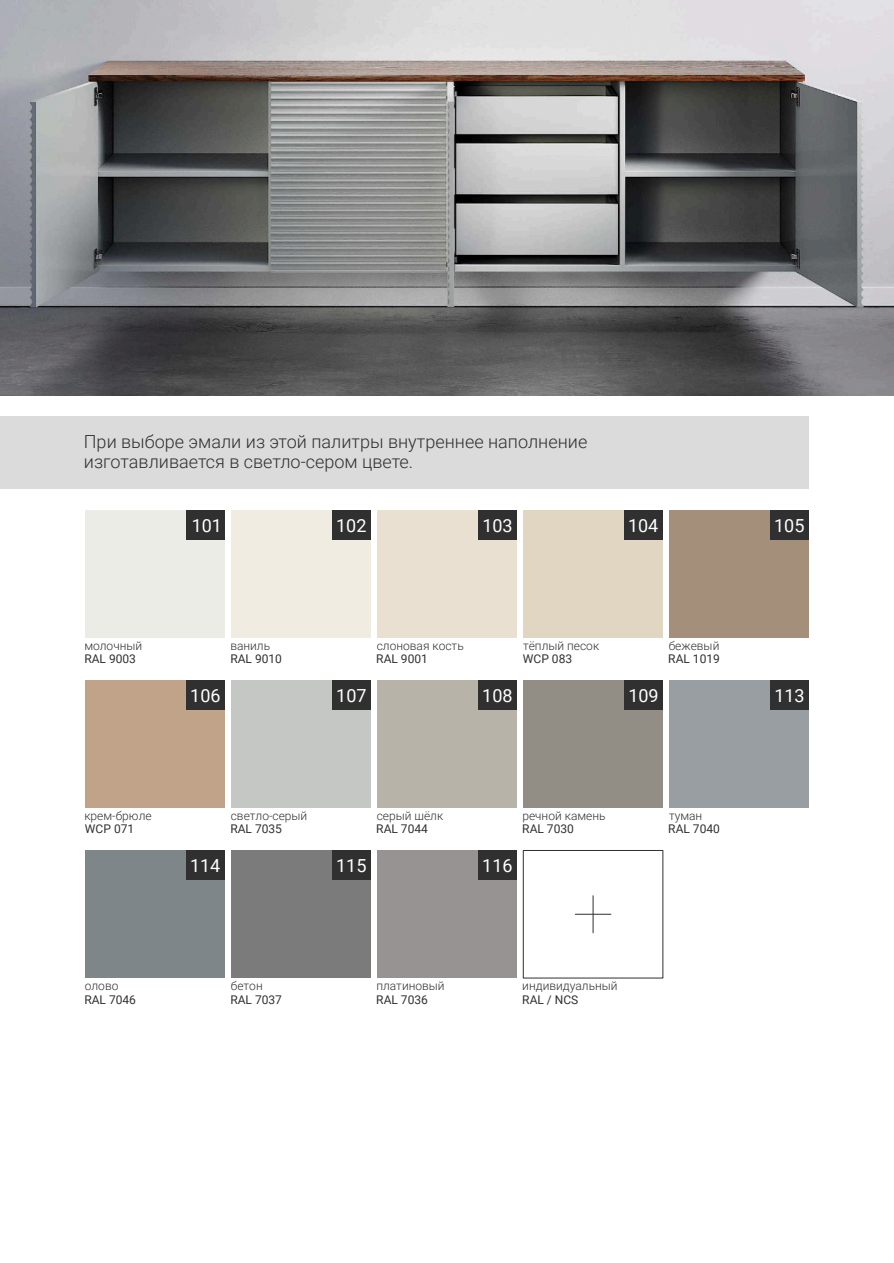
<style>
.page{position:relative;width:894px;height:1263px;background:#fff}
.page>*{position:absolute;margin:0;border:0;box-sizing:border-box;transform-origin:0 0}
.t1{font:300 18px/19.5px "Roboto";color:#303030}
.t2{font:18px "Roboto";color:#fff}
.t3{font:300 12px "Roboto";color:#303030}
.t4{font:12px "Roboto";color:#303030}
</style>
<div class="page">
<div style="left:85px;top:510px;width:140px;height:128px;background:#ecece7"></div>
<div style="left:85px;top:680px;width:140px;height:128px;background:#c0a389"></div>
<div style="left:377px;top:850px;width:139px;height:128px;background:#979392"></div>
<div style="left:231px;top:510px;width:140px;height:128px;background:#f1ece1"></div>
<div style="left:231px;top:680px;width:140px;height:128px;background:#c5c7c4"></div>
<div style="left:377px;top:510px;width:139px;height:128px;background:#e9e0d2"></div>
<div style="left:377px;top:680px;width:139px;height:128px;background:#b7b3a8"></div>
<div style="left:669px;top:680px;width:139px;height:128px;background:#989ea1"></div>
<div style="left:523px;top:510px;width:139px;height:128px;background:#e0d6c2"></div>
<div style="left:523px;top:680px;width:139px;height:128px;background:#928e85"></div>
<div style="left:85px;top:850px;width:140px;height:128px;background:#7f868a"></div>
<div style="left:669px;top:510px;width:139px;height:128px;background:#a48f7a"></div>
<div style="left:231px;top:850px;width:140px;height:128px;background:#7a7b7a"></div>
<div style="left:186px;top:510px;width:39px;height:30px;background:#303030"></div>
<div style="left:186px;top:680px;width:39px;height:30px;background:#303030"></div>
<div style="left:478px;top:850px;width:38px;height:30px;background:#303030"></div>
<div style="left:332px;top:510px;width:39px;height:30px;background:#303030"></div>
<div style="left:332px;top:680px;width:39px;height:30px;background:#303030"></div>
<div style="left:478px;top:510px;width:38px;height:30px;background:#303030"></div>
<div style="left:478px;top:680px;width:38px;height:30px;background:#303030"></div>
<div style="left:770px;top:680px;width:38px;height:30px;background:#303030"></div>
<div style="left:624px;top:510px;width:38px;height:30px;background:#303030"></div>
<div style="left:624px;top:680px;width:38px;height:30px;background:#303030"></div>
<div style="left:186px;top:850px;width:39px;height:30px;background:#303030"></div>
<div style="left:770px;top:510px;width:38px;height:30px;background:#303030"></div>
<div style="left:332px;top:850px;width:39px;height:30px;background:#303030"></div>
<div style="left:523px;top:850px;width:139px;height:128px;border:1px solid #303030"></div>
<hr style="left:592px;top:896px;width:1px;height:37px;background:#303030">
<hr style="left:575px;top:914px;width:35px;height:1px;background:#303030">
<div style="left:0;top:417px;width:808px;height:72px;background:#dbdbdb"></div>
<img style="left:0;top:0;width:893px;height:395px">
<h1 class="t1" style="left:84px;top:434px;width:504px">При выборе эмали из этой палитры внутреннее наполнение изготавливается в светло-сером цвете.</h1>
<h1 class="t2" style="left:192px;top:518px;width:32px">101</h1>
<h1 class="t2" style="left:336px;top:518px;width:32px">102</h1>
<h1 class="t2" style="left:482px;top:518px;width:32px">103</h1>
<h1 class="t2" style="left:627px;top:518px;width:32px">104</h1>
<h1 class="t2" style="left:773px;top:518px;width:32px">105</h1>
<p class="t3" style="left:84px;top:641px;width:59px">молочный</p>
<p class="t3" style="left:230px;top:641px;width:41px">ваниль</p>
<p class="t3" style="left:376px;top:641px;width:88px">слоновая кость</p>
<p class="t3" style="left:523px;top:641px;width:78px">тёплый песок</p>
<p class="t3" style="left:668px;top:641px;width:52px">бежевый</p>
<p class="t4" style="left:84px;top:654px;width:53px">RAL 9003</p>
<p class="t4" style="left:230px;top:654px;width:53px">RAL 9010</p>
<p class="t4" style="left:376px;top:654px;width:53px">RAL 9001</p>
<p class="t4" style="left:522px;top:654px;width:51px">WCP 083</p>
<p class="t4" style="left:668px;top:654px;width:53px">RAL 1019</p>
<h1 class="t2" style="left:190px;top:688px;width:32px">106</h1>
<h1 class="t2" style="left:336px;top:688px;width:32px">107</h1>
<h1 class="t2" style="left:482px;top:688px;width:32px">108</h1>
<h1 class="t2" style="left:774px;top:688px;width:32px">113</h1>
<h1 class="t2" style="left:628px;top:688px;width:32px">109</h1>
<p class="t3" style="left:84px;top:811px;width:69px">крем-брюле</p>
<p class="t4" style="left:85px;top:824px;width:51px">WCP 071</p>
<h1 class="t2" style="left:190px;top:858px;width:32px">114</h1>
<p class="t3" style="left:231px;top:811px;width:78px">светло-серый</p>
<p class="t4" style="left:230px;top:824px;width:53px">RAL 7035</p>
<h1 class="t2" style="left:336px;top:858px;width:32px">115</h1>
<p class="t3" style="left:376px;top:811px;width:68px">серый шёлк</p>
<p class="t3" style="left:668px;top:811px;width:35px">туман</p>
<p class="t3" style="left:522px;top:811px;width:85px">речной камень</p>
<p class="t4" style="left:376px;top:824px;width:53px">RAL 7044</p>
<p class="t4" style="left:668px;top:824px;width:53px">RAL 7040</p>
<p class="t4" style="left:522px;top:824px;width:53px">RAL 7030</p>
<h1 class="t2" style="left:482px;top:858px;width:32px">116</h1>
<p class="t3" style="left:85px;top:981px;width:35px">олово</p>
<p class="t4" style="left:84px;top:994px;width:53px">RAL 7046</p>
<p class="t3" style="left:231px;top:981px;width:33px">бетон</p>
<p class="t4" style="left:230px;top:994px;width:53px">RAL 7037</p>
<p class="t3" style="left:376px;top:981px;width:70px">платиновый</p>
<p class="t3" style="left:522px;top:981px;width:97px">индивидуальный</p>
<p class="t4" style="left:376px;top:994px;width:53px">RAL 7036</p>
<p class="t4" style="left:522px;top:994px;width:58px">RAL / NCS</p>
</div>
